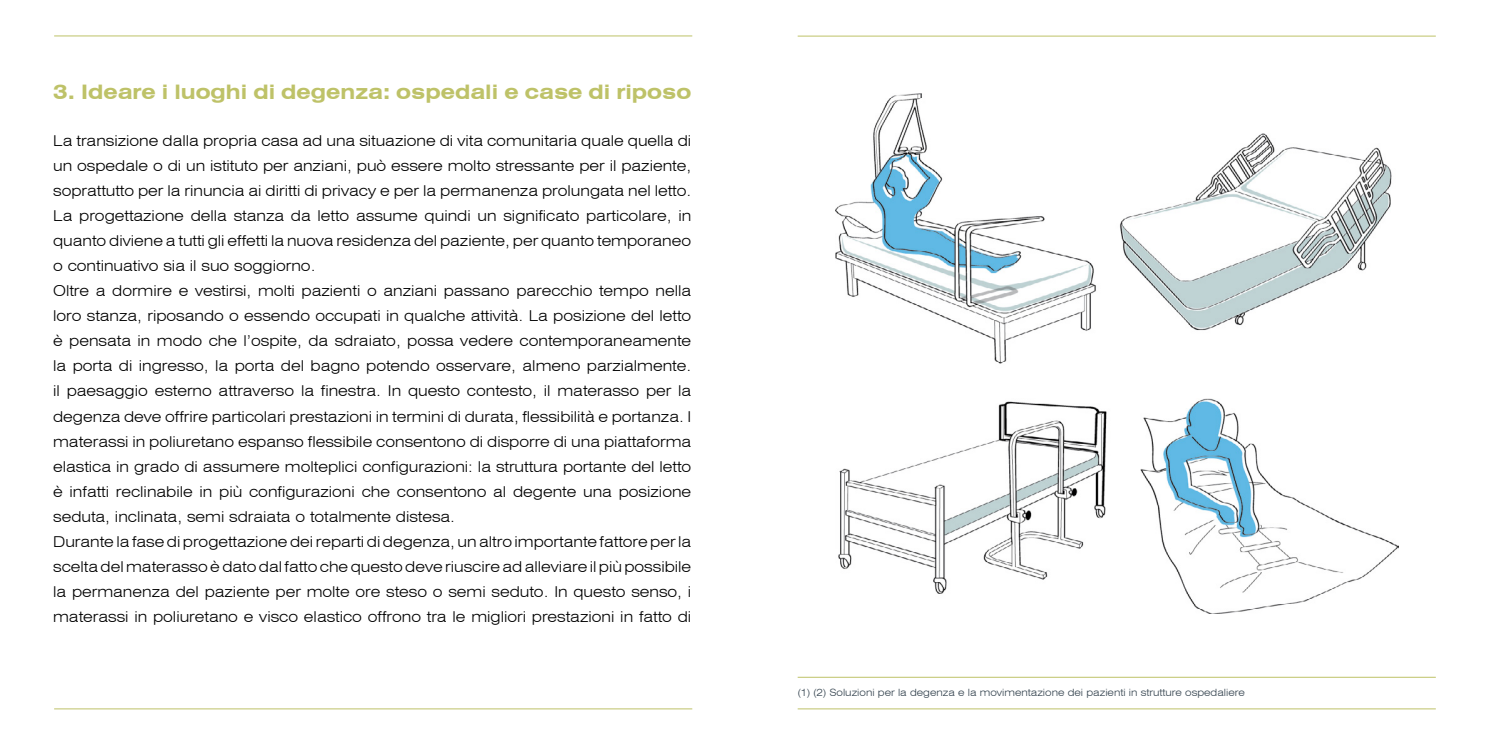
<style>
.page{position:relative;width:1489px;height:745px;background:#fff}
.page>*{position:absolute;margin:0;border:0;box-sizing:border-box;transform-origin:0 0}
.t1{font:700 expanded 20px "Swiss 721 BT";color:#bec268}
.t2{font:300 expanded 15px/25px "Swiss 721 BT";color:#000}
.t3{font:300 expanded 10px "Swiss 721 BT";color:#32414d}
</style>
<div class="page">
<hr style="left:54px;top:708px;width:638px;height:1px;background:#bec268">
<hr style="left:797px;top:36px;width:638px;height:1px;background:#bec268">
<hr style="left:797px;top:708px;width:638px;height:1px;background:#bec268">
<hr style="left:797px;top:676px;width:638px;height:1px;background:#bec268">
<hr style="left:54px;top:35px;width:638px;height:1px;background:#bec268">
<img style="left:835px;top:93px;width:563px;height:520px">
<h1 class="t1" style="left:53px;top:79px;width:639px">3. Ideare i luoghi di degenza: ospedali e case di riposo</h1>
<p class="t2" style="left:53px;top:128px;width:639px">La transizione dalla propria casa ad una situazione di vita comunitaria quale quella di un ospedale o di un istituto per anziani, può essere molto stressante per il paziente, soprattutto per la rinuncia ai diritti di privacy e per la permanenza prolungata nel letto.<br>La progettazione della stanza da letto assume quindi un significato particolare, in quanto diviene a tutti gli effetti la nuova residenza del paziente, per quanto temporaneo o continuativo sia il suo soggiorno.<br>Oltre a dormire e vestirsi, molti pazienti o anziani passano parecchio tempo nella loro stanza, riposando o essendo occupati in qualche attività. La posizione del letto è pensata in modo che l’ospite, da sdraiato, possa vedere contemporaneamente la porta di ingresso, la porta del bagno potendo osservare, almeno parzialmente. il paesaggio esterno attraverso la finestra. In questo contesto, il materasso per la degenza deve offrire particolari prestazioni in termini di durata, flessibilità e portanza. I materassi in poliuretano espanso flessibile consentono di disporre di una piattaforma elastica in grado di assumere molteplici configurazioni: la struttura portante del letto è infatti reclinabile in più configurazioni che consentono al degente una posizione seduta, inclinata, semi sdraiata o totalmente distesa.<br>Durante la fase di progettazione dei reparti di degenza, un altro importante fattore per la scelta del materasso è dato dal fatto che questo deve riuscire ad alleviare il più possibile la permanenza del paziente per molte ore steso o semi seduto. In questo senso, i materassi in poliuretano e visco elastico offrono tra le migliori prestazioni in fatto di</p>
<p class="t3" style="left:797px;top:686px;width:449px">(1) (2) Soluzioni per la degenza e la movimentazione dei pazienti in strutture ospedaliere</p>
</div>
